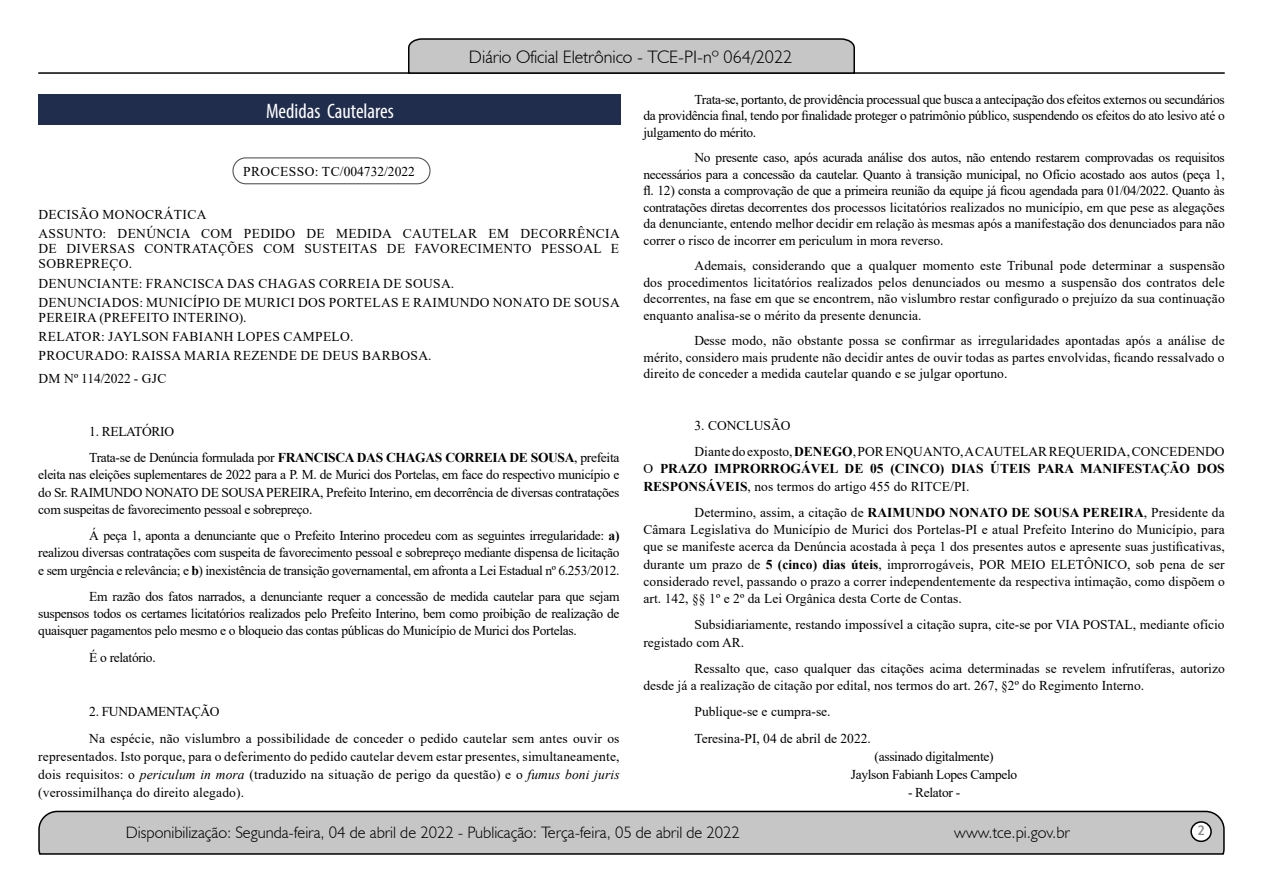
<style>
.page{position:relative;width:1263px;height:893px;background:#fff}
.page>*{position:absolute;margin:0;border:0;box-sizing:border-box;transform-origin:0 0}
.t1{font:condensed 21px "Myriad Pro";color:#fff}
.t2{font:300 18px "Humanist 521 BT";color:#000}
.t3{font:300 16.5px "Humanist 521 BT";color:#000}
.t4{font:15px "Estrangelo Edessa";color:#808080}
.t5{font:13.5px/17.2px "Times New Roman";color:#000;text-align:justify}
.t6{font:13.5px/19.2px "Times New Roman";letter-spacing:.025em;color:#000}
.t7{font:13.5px/26.2px "Times New Roman";letter-spacing:-.025em;color:#000}
.t8{font:700 13.5px/17.2px "Times New Roman";color:#000}
.s1{font-weight:700}
.s2{font-style:italic}
.s3{font-weight:400}
</style>
<div class="page">
<svg style="left:38px;top:810px;width:1187px;height:45px;background:#b9b9b9"></svg>
<div style="left:1191px;top:822px;width:20px;height:19px;background:#fff;border-radius:50%"></div>
<div style="left:1190px;top:821px;width:22px;height:21px;border:2px solid #000;border-radius:50%"></div>
<hr style="left:38px;top:72px;width:1187px;height:2px;background:#000">
<svg style="left:407px;top:38px;width:449px;height:36px;background:#b4b4b4"></svg>
<div style="left:39px;top:94px;width:582px;height:31px;background:#212d4c"></div>
<div style="left:232px;top:157px;width:198px;height:27px;border:1px solid #575756;border-radius:13px"></div>
<h2 class="t2" style="left:469px;top:46px;width:325px">Diário Oficial Eletrônico - TCE-PI-nº 064/2022</h2>
<h1 class="t1" style="left:266px;top:98px;width:129px">Medidas Cautelares</h1>
<p class="t5" style="left:243px;top:162px;width:173px">PROCESSO: TC/004732/2022</p>
<p class="t6" style="left:39px;top:205px;width:583px">DECISÃO MONOCRÁTICA<br>ASSUNTO: DENÚNCIA COM PEDIDO DE MEDIDA CAUTELAR EM DECORRÊNCIA</p>
<p class="t6" style="left:39px;top:241px;width:582px;line-height:15px">DE DIVERSAS CONTRATAÇÕES COM SUSTEITAS DE FAVORECIMENTO PESSOAL E<br>SOBREPREÇO.</p>
<p class="t6" style="left:39px;top:273px;width:583px">DENUNCIANTE: FRANCISCA DAS CHAGAS CORREIA DE SOUSA.<br>DENUNCIADOS: MUNICÍPIO DE MURICI DOS PORTELAS E RAIMUNDO NONATO DE SOUSA</p>
<p class="t6" style="left:39px;top:307px;width:395px">PEREIRA (PREFEITO INTERINO).<br>RELATOR: JAYLSON FABIANH LOPES CAMPELO.<br>PROCURADO: RAISSA MARIA REZENDE DE DEUS BARBOSA.</p>
<p class="t5" style="left:39px;top:369px;width:130px">DM Nº 114/2022 - GJC</p>
<p class="t7" style="left:89px;top:418px;width:532px">1. RELATÓRIO<br>Trata-se de Denúncia formulada por <span class="s1">FRANCISCA DAS CHAGAS CORREIA DE SOUSA</span>, prefeita</p>
<p class="t5" style="left:38px;top:466px;width:583px">eleita nas eleições suplementares de 2022 para a P. M. de Murici dos Portelas, em face do respectivo município e do Sr. RAIMUNDO NONATO DE SOUSA PEREIRA, Prefeito Interino, em decorrência de diversas contratações com suspeitas de favorecimento pessoal e sobrepreço.</p>
<p class="t5" style="left:38px;top:527px;width:583px;text-indent:51px">Á peça 1, aponta a denunciante que o Prefeito Interino procedeu com as seguintes irregularidade: <span class="s1">a) </span>realizou diversas contratações com suspeita de favorecimento pessoal e sobrepreço mediante dispensa de licitação e sem urgência e relevância; e <span class="s1">b</span>) inexistência de transição governamental, em afronta a Lei Estadual nº 6.253/2012.</p>
<p class="t5" style="left:38px;top:587px;width:583px;text-indent:51px">Em razão dos fatos narrados, a denunciante requer a concessão de medida cautelar para que sejam suspensos todos os certames licitatórios realizados pelo Prefeito Interino, bem como proibição de realização de quaisquer pagamentos pelo mesmo e o bloqueio das contas públicas do Município de Murici dos Portelas.</p>
<p class="t7" style="left:89px;top:644px;width:68px">É o relatório.</p>
<p class="t5" style="left:89px;top:697px;width:532px;line-height:27px">2. FUNDAMENTAÇÃO<br>Na espécie, não vislumbro a possibilidade de conceder o pedido cautelar sem antes ouvir os</p>
<p class="t5" style="left:38px;top:747px;width:583px;line-height:18px">representados. Isto porque, para o deferimento do pedido cautelar devem estar presentes, simultaneamente, dois requisitos: o <span class="s2">periculum in mora</span> (traduzido na situação de perigo da questão) e o <span class="s2">fumus boni juris </span>(verossimilhança do direito alegado).</p>
<p class="t5" style="left:643px;top:91px;width:583px;line-height:16.5px;text-indent:51px">Trata-se, portanto, de providência processual que busca a antecipação dos efeitos externos ou secundários da providência final, tendo por finalidade proteger o patrimônio público, suspendendo os efeitos do ato lesivo até o julgamento do mérito.</p>
<p class="t5" style="left:643px;top:149px;width:583px;line-height:16.5px;text-indent:51px">No presente caso, após acurada análise dos autos, não entendo restarem comprovadas os requisitos necessários para a concessão da cautelar. Quanto à transição municipal, no Ofício acostado aos autos (peça 1, fl. 12) consta a comprovação de que a primeira reunião da equipe já ficou agendada para 01/04/2022. Quanto às contratações diretas decorrentes dos processos licitatórios realizados no município, em que pese as alegações da denunciante, entendo melhor decidir em relação às mesmas após a manifestação dos denunciados para não correr o risco de incorrer em periculum in mora reverso.</p>
<p class="t5" style="left:643px;top:257px;width:583px;line-height:16.5px;text-indent:51px">Ademais, considerando que a qualquer momento este Tribunal pode determinar a suspensão dos procedimentos licitatórios realizados pelos denunciados ou mesmo a suspensão dos contratos dele decorrentes, na fase em que se encontrem, não vislumbro restar configurado o prejuízo da sua continuação enquanto analisa-se o mérito da presente denuncia.</p>
<p class="t5" style="left:643px;top:332px;width:583px;line-height:16.5px;text-indent:51px">Desse modo, não obstante possa se confirmar as irregularidades apontadas após a análise de mérito, considero mais prudente não decidir antes de ouvir todas as partes envolvidas, ficando ressalvado o direito de conceder a medida cautelar quando e se julgar oportuno.</p>
<p class="t5" style="left:694px;top:412px;width:532px;line-height:26.2px">3. CONCLUSÃO<br>Diante do exposto, <span class="s1">DENEGO</span>, POR ENQUANTO, A CAUTELAR REQUERIDA, CONCEDENDO</p>
<p class="t8" style="left:643px;top:460px;width:583px"><span class="s3">O</span> PRAZO IMPRORROGÁVEL DE 05 (CINCO) DIAS ÚTEIS PARA MANIFESTAÇÃO DOS<br>RESPONSÁVEIS<span class="s3">, nos termos do artigo 455 do RITCE/PI.</span></p>
<p class="t5" style="left:643px;top:503px;width:583px;text-indent:51px">Determino, assim, a citação de <span class="s1">RAIMUNDO NONATO DE SOUSA PEREIRA</span>, Presidente da Câmara Legislativa do Município de Murici dos Portelas-PI e atual Prefeito Interino do Município, para que se manifeste acerca da Denúncia acostada à peça 1 dos presentes autos e apresente suas justificativas, durante um prazo de <span class="s1">5 (cinco) dias úteis</span>, improrrogáveis, POR MEIO ELETÔNICO, sob pena de ser considerado revel, passando o prazo a correr independentemente da respectiva intimação, como dispõem o art. 142, §§ 1º e 2º da Lei Orgânica desta Corte de Contas.</p>
<p class="t5" style="left:643px;top:616px;width:583px;text-indent:51px">Subsidiariamente, restando impossível a citação supra, cite-se por VIA POSTAL, mediante ofício registado com AR.</p>
<p class="t5" style="left:643px;top:659px;width:583px;text-indent:51px">Ressalto que, caso qualquer das citações acima determinadas se revelem infrutíferas, autorizo desde já a realização de citação por edital, nos termos do art. 267, §2º do Regimento Interno.</p>
<p class="t5" style="left:694px;top:698px;width:178px;line-height:26.2px">Publique-se e cumpra-se.<br>Teresina-PI, 04 de abril de 2022.</p>
<p class="t7" style="left:851px;top:747px;width:168px;line-height:18px;text-align:center">(assinado digitalmente)<br>Jaylson Fabianh Lopes Campelo</p>
<p class="t7" style="left:908px;top:779px;width:54px">- Relator -</p>
<p class="t3" style="left:126px;top:822px;width:616px">Disponibilização: Segunda-feira, 04 de abril de 2022 - Publicação: Terça-feira, 05 de abril de 2022</p>
<p class="t3" style="left:954px;top:822px;width:117px">www.tce.pi.gov.br</p>
<p class="t4" style="left:1197px;top:823px;width:9px">2</p>
</div>
